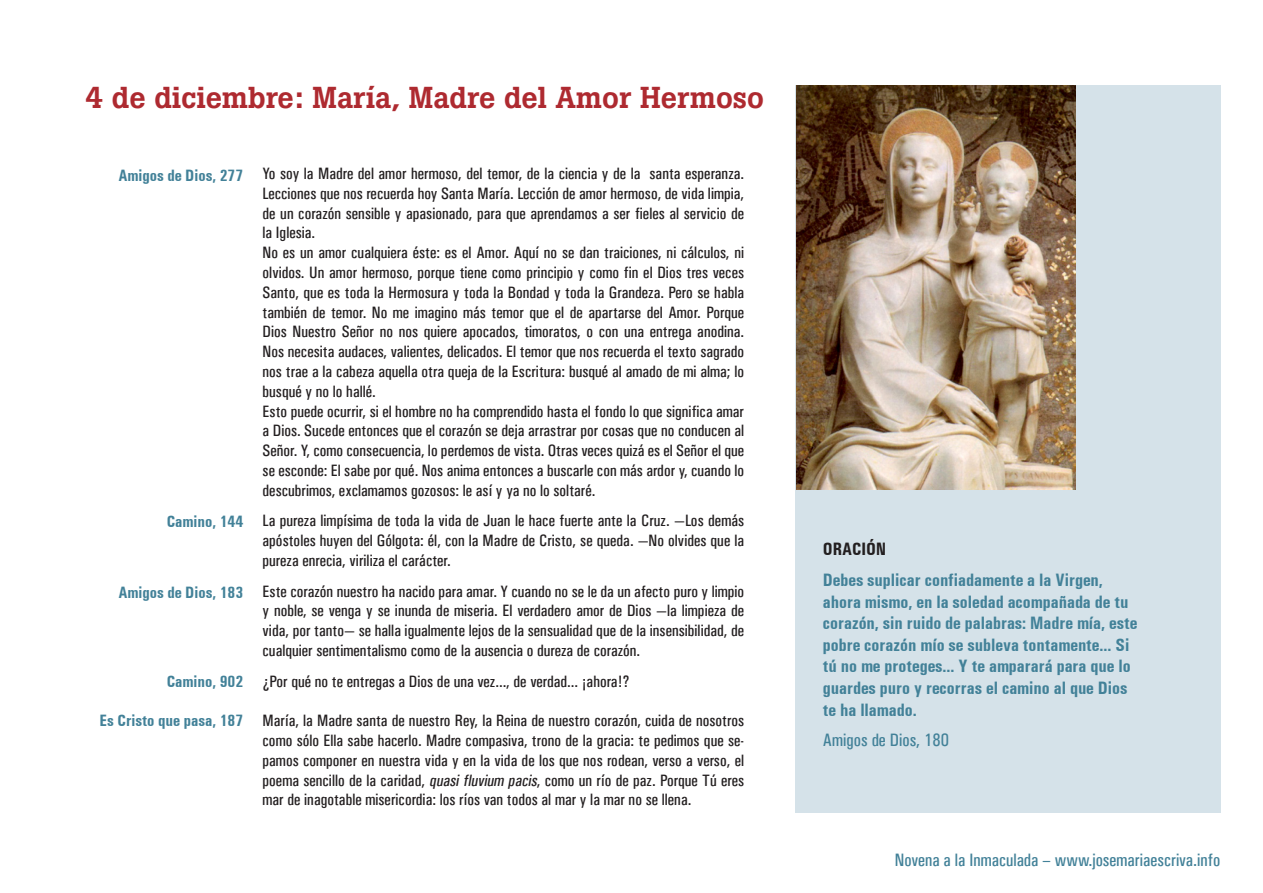
<style>
.page{position:relative;width:1263px;height:893px;background:#fff}
.page>*{position:absolute;margin:0;border:0;box-sizing:border-box;transform-origin:0 0}
.t1{font:500 30px "Boton";color:#ae2a30}
.t2{font:700 condensed 18px/21.6px "Univers";color:#428198}
.t3{font:18px "Univers Condensed";color:#428198}
.t4{font:700 condensed 18px "Univers";color:#231f20}
.t5{font:16.5px/19.8px "Univers Condensed";color:#231f20;text-align:justify}
.t6{font:700 condensed 16.5px "Univers";color:#428198}
.s1{font-style:italic}
</style>
<div class="page">
<div style="left:795px;top:85px;width:425px;height:727px;background:#d5e2e9"></div>
<img style="left:796px;top:85px;width:279px;height:405px">
<h1 class="t1" style="left:85px;top:79px;width:680px">4 de diciembre: María, Madre del Amor Hermoso</h1>
<p class="t6" style="left:118px;top:166px;width:126px">Amigos de Dios, 277</p>
<p class="t6" style="left:167px;top:511px;width:78px">Camino, 144</p>
<p class="t6" style="left:118px;top:582px;width:126px">Amigos de Dios, 183</p>
<p class="t6" style="left:167px;top:671px;width:78px">Camino, 902</p>
<p class="t6" style="left:100px;top:711px;width:145px">Es Cristo que pasa, 187</p>
<p class="t5" style="left:263px;top:163px;width:483px;text-align:left">Yo soy la Madre del amor hermoso, del temor, de la ciencia y de la santa esperanza.<br>Lecciones que nos recuerda hoy Santa María. Lección de amor hermoso, de vida limpia, de un corazón sensible y apasionado, para que aprendamos a ser fieles al servicio de la Iglesia.<br>No es un amor cualquiera éste: es el Amor. Aquí no se dan traiciones, ni cálculos, ni olvidos. Un amor hermoso, porque tiene como principio y como fin el Dios tres veces Santo, que es toda la Hermosura y toda la Bondad y toda la Grandeza. Pero se habla también de temor. No me imagino más temor que el de apartarse del Amor. Porque Dios Nuestro Señor no nos quiere apocados, timoratos, o con una entrega anodina.<br>Nos necesita audaces, valientes, delicados. El temor que nos recuerda el texto sagrado nos trae a la cabeza aquella otra queja de la Escritura: busqué al amado de mi alma; lo busqué y no lo hallé.<br>Esto puede ocurrir, si el hombre no ha comprendido hasta el fondo lo que significa amar a Dios. Sucede entonces que el corazón se deja arrastrar por cosas que no conducen al Señor. Y, como consecuencia, lo perdemos de vista. Otras veces quizá es el Señor el que se esconde: El sabe por qué. Nos anima entonces a buscarle con más ardor y, cuando lo descubrimos, exclamamos gozosos: le así y ya no lo soltaré.</p>
<p class="t5" style="left:263px;top:511px;width:483px">La pureza limpísima de toda la vida de Juan le hace fuerte ante la Cruz. —Los demás apóstoles huyen del Gólgota: él, con la Madre de Cristo, se queda. —No olvides que la pureza enrecia, viriliza el carácter.</p>
<p class="t5" style="left:263px;top:581px;width:483px">Este corazón nuestro ha nacido para amar. Y cuando no se le da un afecto puro y limpio y noble, se venga y se inunda de miseria. El verdadero amor de Dios —la limpieza de vida, por tanto— se halla igualmente lejos de la sensualidad que de la insensibilidad, de cualquier sentimentalismo como de la ausencia o dureza de corazón.</p>
<p class="t5" style="left:263px;top:671px;width:368px">¿Por qué no te entregas a Dios de una vez..., de verdad... ¡ahora!?</p>
<p class="t5" style="left:263px;top:711px;width:483px">María, la Madre santa de nuestro Rey, la Reina de nuestro corazón, cuida de nosotros como sólo Ella sabe hacerlo. Madre compasiva, trono de la gracia: te pedimos que se&shy;pamos componer en nuestra vida y en la vida de los que nos rodean, verso a verso, el poema sencillo de la caridad, <span class="s1">quasifluvium pacis</span>, como un río de paz. Porque Tú eres mar de inagotable misericordia: los ríos van todos al mar y la mar no se llena.</p>
<p class="t4" style="left:823px;top:538px;width:65px">ORACIóN</p>
<p class="t2" style="left:823px;top:569px;width:316px">Debes suplicar confiadamente a la Virgen, ahora mismo, en la soledad acompañada de tu corazón, sin ruido de palabras: Madre mía, este pobre corazón mío se subleva tontamente... Si tú no me proteges... Y te amparará para que lo guardes puro y recorras el camino al que Dios te ha llamado.</p>
<p class="t3" style="left:823px;top:729px;width:128px">Amigos de Dios, 180</p>
<p class="t3" style="left:895px;top:849px;width:327px">Novena a la Inmaculada – www.josemariaescriva.info</p>
</div>
